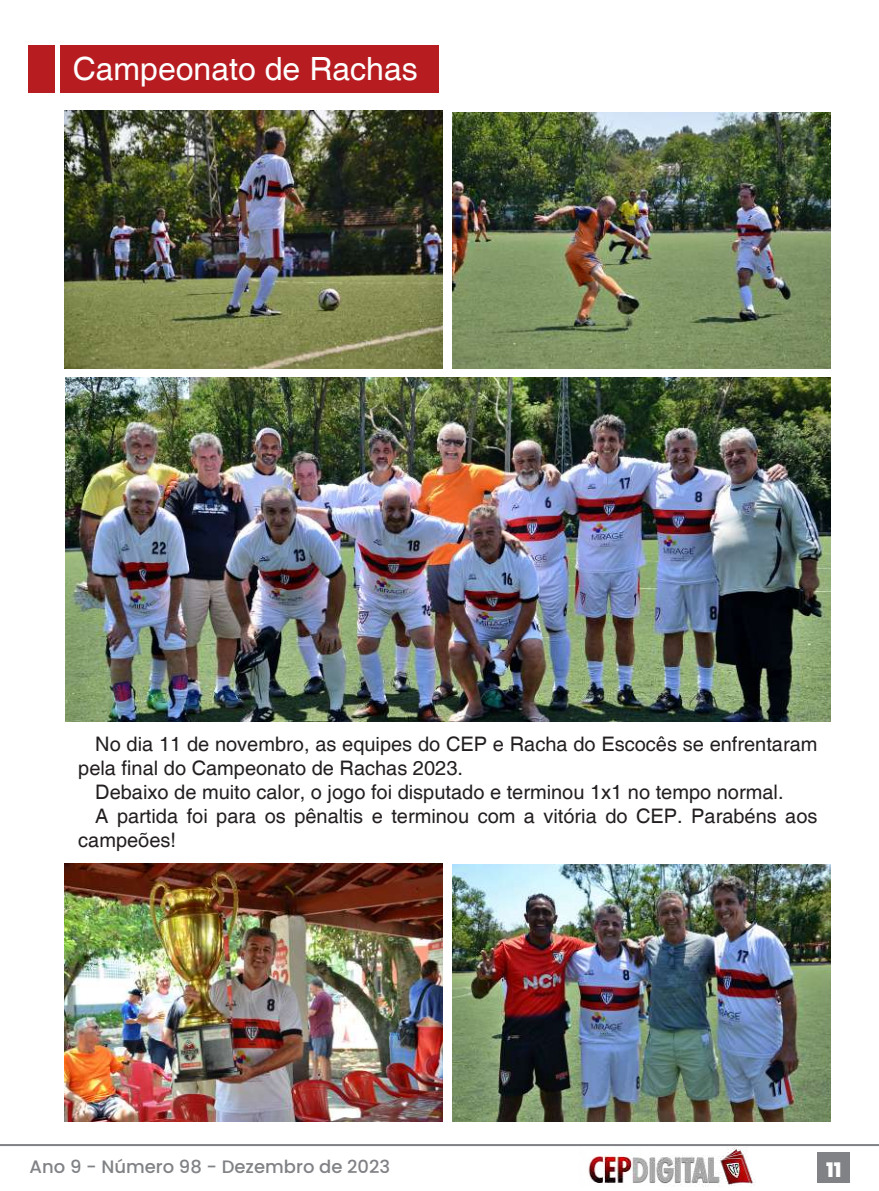
<style>
.page{position:relative;width:879px;height:1191px;background:#fff}
.page>*{position:absolute;margin:0;border:0;box-sizing:border-box;transform-origin:0 0}
.t1{font:32px "Helvetica";color:#fff}
.t2{font:20px "Helvetica";color:#231f20}
.t3{font:800 20px "Poppins";color:#fff}
.t4{font:500 18px "Poppins";color:#808285}
</style>
<div class="page">
<div style="left:817px;top:1152px;width:33px;height:31px;background:#808285"></div>
<img style="left:588px;top:1147px;width:168px;height:40px">
<hr style="left:0;top:1144px;width:879px;height:2px;background:#808285">
<div style="left:28px;top:45px;width:26px;height:47px;background:#b61c20"></div>
<div style="left:60px;top:45px;width:378px;height:47px;background:#b61c20"></div>
<img style="left:64px;top:110px;width:378px;height:259px">
<img style="left:452px;top:112px;width:378px;height:257px">
<img style="left:66px;top:377px;width:764px;height:344px">
<img style="left:64px;top:863px;width:378px;height:258px">
<img style="left:452px;top:865px;width:378px;height:256px">
<h1 class="t1" style="left:73px;top:50px;width:347px">Campeonato de Rachas</h1>
<p class="t2" style="left:95px;top:732px;width:724px">No dia 11 de novembro, as equipes do CEP e Racha do Escocês se enfrentaram</p>
<p class="t2" style="left:78px;top:756px;width:386px">pela final do Campeonato de Rachas 2023.</p>
<p class="t2" style="left:95px;top:780px;width:690px">Debaixo de muito calor, o jogo foi disputado e terminou 1x1 no tempo normal.</p>
<p class="t2" style="left:95px;top:804px;width:724px">A partida foi para os pênaltis e terminou com a vitória do CEP. Parabéns aos</p>
<p class="t2" style="left:78px;top:828px;width:99px">campeões!</p>
<p class="t4" style="left:30px;top:1156px;width:362px">Ano 9 - Número 98 - Dezembro de 2023</p>
<p class="t3" style="left:826px;top:1158px;width:17px">11</p>
</div>
